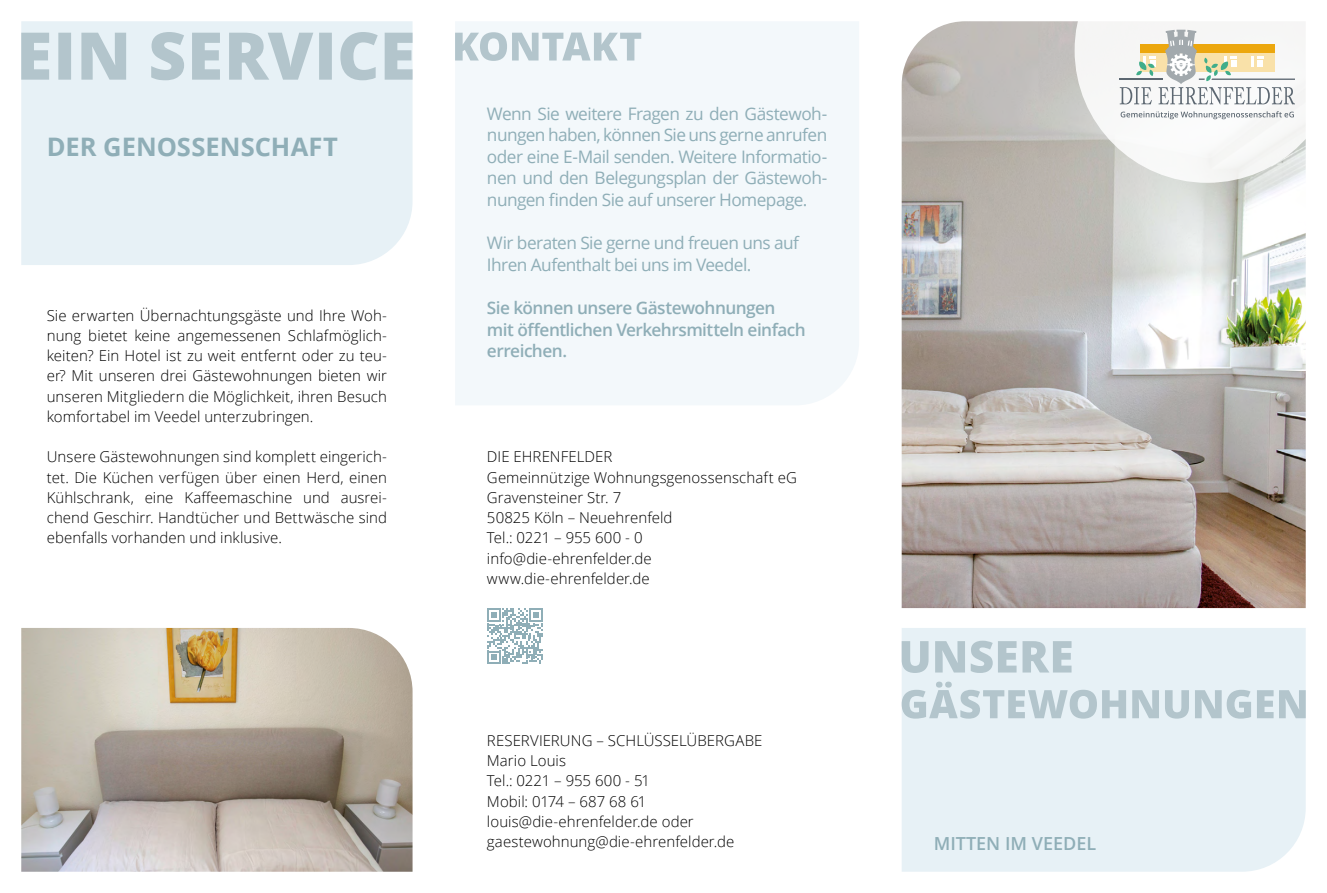
<style>
.page{position:relative;width:1327px;height:893px;background:#fff}
.page>*{position:absolute;margin:0;border:0;box-sizing:border-box;transform-origin:0 0}
.t1{font:700 25.5px "Open Sans";color:#8faeb7}
.t2{font:600 18px "Open Sans";color:#8faeb7}
.t3{font:17.25px/21.6px "Open Sans";letter-spacing:-.03em;color:#8faeb7;text-align:justify}
.t4{font:600 17.25px/21.6px "Open Sans";letter-spacing:-.03em;color:#8faeb7}
.t5{font:300 15px/20.2px "Open Sans";letter-spacing:.005em;color:#000}
</style>
<div class="page">
<img style="left:901px;top:21px;width:404px;height:587px">
<div style="left:21px;top:21px;width:391px;height:244px;background:#e7f1f6"></div>
<svg style="left:21px;top:32px;width:391px;height:48px"></svg>
<svg style="left:1074px;top:21px;width:232px;height:162px"></svg>
<hr style="left:1119px;top:79px;width:44px;height:1px;background:#5c6771">
<div style="left:902px;top:628px;width:403px;height:244px;background:#e7f1f6"></div>
<svg style="left:901px;top:641px;width:170px;height:32px"></svg>
<svg style="left:901px;top:682px;width:404px;height:37px"></svg>
<div style="left:455px;top:22px;width:404px;height:383px;background:#f3f8fb"></div>
<svg style="left:455px;top:32px;width:186px;height:29px"></svg>
<img style="left:21px;top:628px;width:391px;height:244px">
<svg style="left:487px;top:608px;width:56px;height:56px"></svg>
<h1 class="t1" style="left:47px;top:129px;width:293px">DER GENOSSENSCHAFT</h1>
<p class="t5" style="left:47px;top:305px;width:342px;text-align:justify">Sie erwarten Übernachtungsgäste und Ihre Woh&shy;nung bietet keine angemessenen Schlafmöglich&shy;keiten? Ein Hotel ist zu weit entfernt oder zu teu&shy;er? Mit unseren drei Gästewohnungen bieten wir unseren Mitgliedern die Möglichkeit, ihren Besuch komfortabel im Veedel unterzubringen.</p>
<p class="t5" style="left:47px;top:446px;width:342px;text-align:justify">Unsere Gästewohnungen sind komplett eingerich&shy;tet. Die Küchen verfügen über einen Herd, einen Kühlschrank, eine Kaffeemaschine und ausrei&shy;chend Geschirr. Handtücher und Bettwäsche sind ebenfalls vorhanden und inklusive.</p>
<p class="t3" style="left:487px;top:102px;width:342px">Wenn Sie weitere Fragen zu den Gästewoh&shy;nungen haben, können Sie uns gerne anrufen oder eine E-Mail senden. Weitere Informatio&shy;nen und den Belegungsplan der Gästewoh&shy;nungen finden Sie auf unserer Homepage.</p>
<p class="t3" style="left:487px;top:232px;width:314px">Wir beraten Sie gerne und freuen uns auf<br>Ihren Aufenthalt bei uns im Veedel.</p>
<p class="t4" style="left:487px;top:296px;width:320px">Sie können unsere Gästewohnungen mit öffentlichen Verkehrsmitteln einfach erreichen.</p>
<p class="t5" style="left:487px;top:446px;width:311px">DIE EHRENFELDER<br>Gemeinnützige Wohnungsgenossenschaft eG<br>Gravensteiner Str. 7<br>50825 Köln – Neuehrenfeld<br>Tel.: 0221 – 955 600 - 0 info@die-ehrenfelder.de www.die-ehrenfelder.de</p>
<p class="t5" style="left:487px;top:730px;width:277px">RESERVIERUNG – SCHLÜSSELÜBERGABE<br>Mario Louis<br>Tel.: 0221 – 955 600 - 51<br>Mobil: 0174 – 687 68 61 louis@die-ehrenfelder.de oder gaestewohnung@die-ehrenfelder.de</p>
<p class="t2" style="left:933px;top:832px;width:164px">MITTEN IM VEEDEL</p>
</div>
